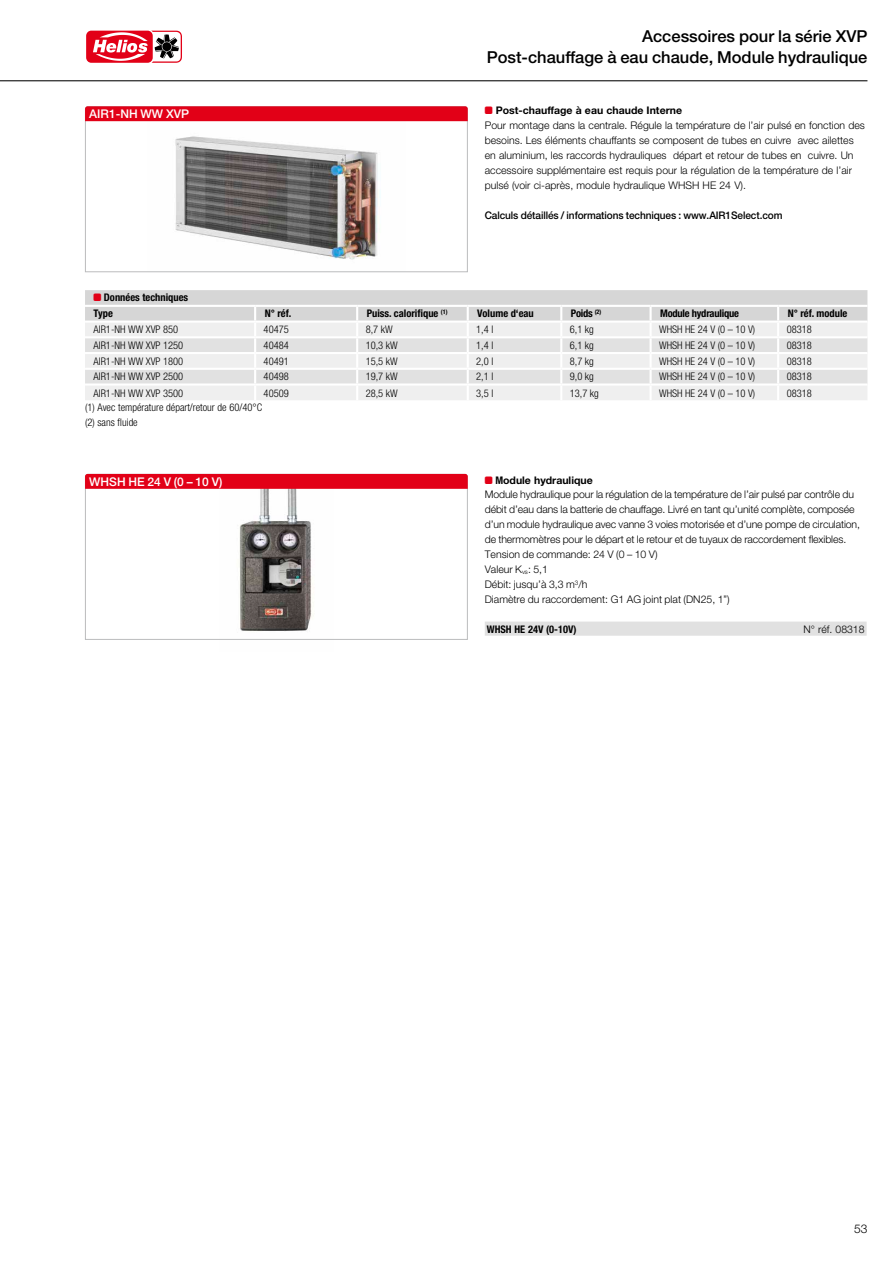
<style>
.page{position:relative;width:893px;height:1263px;background:#fff}
.page>*{position:absolute;margin:0;border:0;box-sizing:border-box;transform-origin:0 0}
.t1{font:500 16.5px/21px "Helvetica Neue LTW1 G";color:#000;text-align:right}
.t2{font:500 12px "Helvetica Neue LTW1 G";color:#fff}
.t3{font:300 12px "Helvetica Neue LTW1 G";color:#000}
.t4{font:300 10.5px/14.9px "Helvetica Neue LTW1 G";color:#000}
.t5{font:300 condensed 10.5px/14.9px "Helvetica Neue LTW1 G";color:#000}
.t6{font:700 condensed 10.5px/16.2px "Helvetica Neue LTW1 G";color:#000}
.t7{font:500 10.5px "Helvetica Neue LTW1 G";letter-spacing:-.01em;color:#000;scale:.96 1}
.t8{font:700 condensed 10.5px "Helvetica Neue LTW1 G";letter-spacing:-.02em;color:#000}
.s1{font-family:"Helios";font-weight:400;font-stretch:normal;color:#e20017}
.s2{font-family:"Helios";font-weight:400;color:#e20017}
.s3{font-weight:700}
.s4{font-weight:700;font-stretch:condensed}
</style>
<div class="page">
<div style="left:485px;top:622px;width:382px;height:14px;background:#e1e1e1"></div>
<svg style="left:85px;top:489px;width:383px;height:151px"></svg>
<div style="left:85px;top:474px;width:383px;height:15px;background:#e20017"></div>
<svg style="left:85px;top:290px;width:782px;height:110px"></svg>
<svg style="left:85px;top:121px;width:383px;height:152px"></svg>
<div style="left:85px;top:106px;width:383px;height:15px;background:#e20017"></div>
<hr style="left:0;top:80px;width:867px;height:1px;background:#000">
<svg style="left:86px;top:30px;width:96px;height:33px"></svg>
<p class="t2" style="left:89px;top:107px;width:101px">AIR1-NH WW XVP</p>
<p class="t6" style="left:94px;top:289px;width:96px"><span class="s1">B</span> Données techniques<br>Type</p>
<h1 class="t1" style="left:487px;top:25px;width:382px">Accessoires pour la série XVP<br>Post-chauffage à eau chaude, Module hydraulique</h1>
<p class="t4" style="left:485px;top:103px;width:382px"><span class="s2">B</span> <span class="s3">Post-chauffage à eau chaude Interne<br></span>Pour montage dans la centrale. Régule la température de l’air pulsé en fonction des besoins. Les éléments chauffants se composent de tubes en cuivre avec ailettes en aluminium, les raccords hydrauliques départ et retour de tubes en cuivre. Un accessoire supplémentaire est requis pour la régulation de la température de l’air pulsé (voir ci-après, module hydraulique WHSH HE 24 V).</p>
<p class="t7" style="left:485px;top:209px;width:312px">Calculs détaillés / informations techniques : www.AIR1Select.com</p>
<p class="t6" style="left:265px;top:306px;width:28px">N° réf.</p>
<p class="t6" style="left:367px;top:306px;width:82px">Puiss. calorifique <sup>(1)</sup></p>
<p class="t6" style="left:477px;top:306px;width:58px">Volume d‘eau</p>
<p class="t6" style="left:571px;top:306px;width:32px">Poids <sup>(2)</sup></p>
<p class="t8" style="left:660px;top:307px;width:80px">Module hydraulique</p>
<p class="t6" style="left:788px;top:306px;width:61px">N° réf. module</p>
<p class="t5" style="left:94px;top:322px;width:86px">AIR1-NH WW XVP 850</p>
<p class="t5" style="left:264px;top:322px;width:27px">40475</p>
<p class="t5" style="left:366px;top:322px;width:28px">8,7 kW</p>
<p class="t5" style="left:476px;top:322px;width:19px">1,4 l</p>
<p class="t5" style="left:570px;top:322px;width:26px">6,1 kg</p>
<p class="t5" style="left:659px;top:322px;width:98px">WHSH HE 24 V (0 – 10 V)</p>
<p class="t5" style="left:787px;top:322px;width:27px">08318</p>
<p class="t5" style="left:94px;top:338px;width:91px">AIR1-NH WW XVP 1250</p>
<p class="t5" style="left:264px;top:338px;width:27px">40484</p>
<p class="t5" style="left:366px;top:338px;width:34px">10,3 kW</p>
<p class="t5" style="left:476px;top:338px;width:19px">1,4 l</p>
<p class="t5" style="left:570px;top:338px;width:26px">6,1 kg</p>
<p class="t5" style="left:659px;top:338px;width:98px">WHSH HE 24 V (0 – 10 V)</p>
<p class="t5" style="left:787px;top:338px;width:27px">08318</p>
<p class="t5" style="left:94px;top:354px;width:91px">AIR1-NH WW XVP 1800</p>
<p class="t5" style="left:264px;top:354px;width:27px">40491</p>
<p class="t5" style="left:366px;top:354px;width:34px">15,5 kW</p>
<p class="t5" style="left:476px;top:354px;width:19px">2,0 l</p>
<p class="t5" style="left:570px;top:354px;width:26px">8,7 kg</p>
<p class="t5" style="left:659px;top:354px;width:98px">WHSH HE 24 V (0 – 10 V)</p>
<p class="t5" style="left:787px;top:354px;width:27px">08318</p>
<p class="t5" style="left:94px;top:369px;width:91px">AIR1-NH WW XVP 2500</p>
<p class="t5" style="left:264px;top:369px;width:27px">40498</p>
<p class="t5" style="left:366px;top:369px;width:34px">19,7 kW</p>
<p class="t5" style="left:476px;top:369px;width:19px">2,1 l</p>
<p class="t5" style="left:570px;top:369px;width:26px">9,0 kg</p>
<p class="t5" style="left:659px;top:369px;width:98px">WHSH HE 24 V (0 – 10 V)</p>
<p class="t5" style="left:787px;top:369px;width:27px">08318</p>
<p class="t5" style="left:94px;top:386px;width:91px">AIR1-NH WW XVP 3500</p>
<p class="t5" style="left:264px;top:386px;width:27px">40509</p>
<p class="t5" style="left:366px;top:386px;width:34px">28,5 kW</p>
<p class="t5" style="left:476px;top:386px;width:19px">3,5 l</p>
<p class="t5" style="left:570px;top:386px;width:31px">13,7 kg</p>
<p class="t5" style="left:659px;top:386px;width:98px">WHSH HE 24 V (0 – 10 V)</p>
<p class="t5" style="left:787px;top:386px;width:27px">08318</p>
<p class="t5" style="left:85px;top:400px;width:179px">(1) Avec température départ/retour de 60/40°C (2) sans fluide</p>
<p class="t2" style="left:89px;top:474px;width:135px">WHSH HE 24 V (0 – 10 V)</p>
<p class="t4" style="left:485px;top:472px;width:377px"><span class="s2">B</span> <span class="s4">M</span><span class="s3">odule hydraulique<br></span>Module hydraulique pour la régulation de la température de l’air pulsé par contrôle du débit d’eau dans la batterie de chauffage. Livré en tant qu’unité complète, composée d’un module hydraulique avec vanne 3 voies motorisée et d’une pompe de circulation, de thermomètres pour le départ et le retour et de tuyaux de raccordement flexibles.<br>Tension de commande: 24 V (0 – 10 V)<br>Valeur K<sub>vs</sub>: 5,1<br>Débit: jusqu’à 3,3 m<sup>3</sup>/h<br>Diamètre du raccordement: G1 AG joint plat (DN25, 1”)</p>
<p class="t6" style="left:487px;top:621px;width:91px">WHSH HE 24V (0-10V)</p>
<p class="t4" style="left:803px;top:621px;width:62px">N° réf. 08318</p>
<p class="t3" style="left:854px;top:1222px;width:15px">53</p>
</div>
